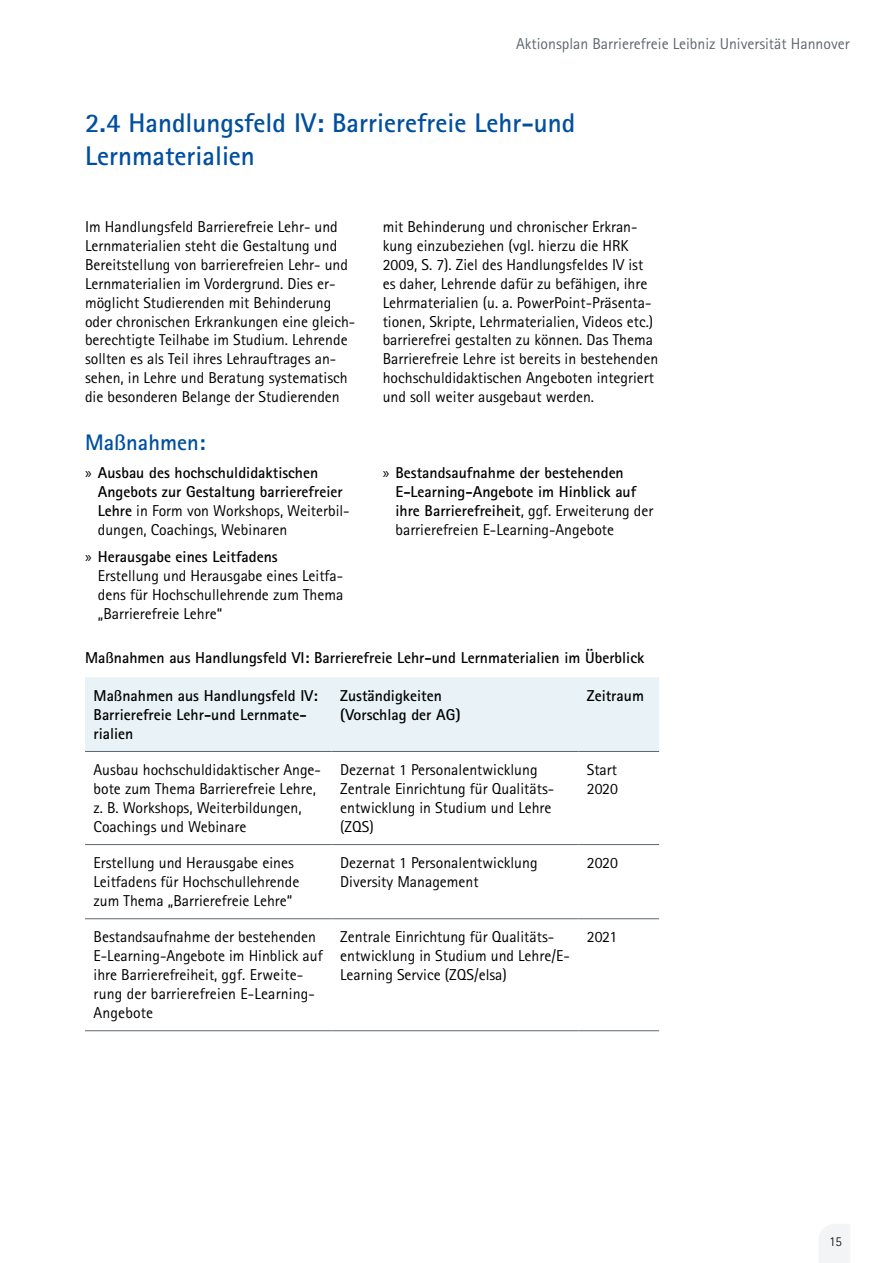
<style>
.page{position:relative;width:893px;height:1263px;background:#fff}
.page>*{position:absolute;margin:0;border:0;box-sizing:border-box;transform-origin:0 0}
.H1_-_Überschrift_1{font:700 27px/32.4px "Rotis Sans Serif Std";color:#004f9f}
.H2_-_Überschrift_2{font:700 22.5px "Rotis Sans Serif Std";color:#004f9f}
.P___Fließtext{font:15.75px/18.9px "Rotis Sans Serif Std";color:#000}
.P___Aufzählung{font:700 15.75px/18.9px "Rotis Sans Serif Std";color:#000}
.H3_-_Überschrift_3{font:700 15.75px/18.9px "Rotis Sans Serif Std";color:#000}
.P___Aufzählung-2{font:15.75px/18.9px "Rotis Sans Serif Std";color:#000}
.t1{font:15.75px "Rotis Sans Serif Std";color:#5d686e}
.t2{font:300 13.5px "Rotis Sans Serif Std";color:#000}
.s1{font-family:"Myriad Pro";font-weight:400}
.s2{font-weight:400}
.s3{font-family:"Myriad Pro"}
.s4{font-weight:700}
</style>
<div class="page">
<svg style="left:819px;top:1224px;width:31px;height:39px"></svg>
<div style="left:85px;top:677px;width:574px;height:74px;background:#e9f3f7"></div>
<hr style="left:85px;top:751px;width:247px;height:1px;background:#5d686e">
<hr style="left:332px;top:751px;width:246px;height:1px;background:#5d686e">
<hr style="left:578px;top:751px;width:81px;height:1px;background:#5d686e">
<hr style="left:85px;top:844px;width:247px;height:1px;background:#5d686e">
<hr style="left:332px;top:844px;width:246px;height:1px;background:#5d686e">
<hr style="left:578px;top:844px;width:81px;height:1px;background:#5d686e">
<hr style="left:85px;top:918px;width:247px;height:1px;background:#5d686e">
<hr style="left:332px;top:918px;width:246px;height:1px;background:#5d686e">
<hr style="left:578px;top:918px;width:81px;height:1px;background:#5d686e">
<hr style="left:85px;top:1030px;width:247px;height:1px;background:#5d686e">
<hr style="left:332px;top:1030px;width:246px;height:1px;background:#5d686e">
<hr style="left:578px;top:1030px;width:81px;height:1px;background:#5d686e">
<p class="t1" style="left:516px;top:35px;width:335px">Aktionsplan Barrierefreie Leibniz Universität Hannover</p>
<h1 class="H1_-_Überschrift_1" style="left:85px;top:107px;width:492px">2.4 Handlungsfeld IV: Barrierefreie Lehr-und<br>Lernmaterialien</h1>
<p class="P___Fließtext" style="left:85px;top:217px;width:272px">Im Handlungsfeld Barrierefreie Lehr- und Lernmaterialien steht die Gestaltung und Bereitstellung von barrierefreien Lehr- und Lernmaterialien im Vordergrund. Dies er&shy;möglicht Studierenden mit Behinderung oder chronischen Erkrankungen eine gleich&shy;berechtigte Teilhabe im Studium. Lehrende sollten es als Teil ihres Lehrauftrages an&shy;sehen, in Lehre und Beratung systematisch die besonderen Belange der Studierenden</p>
<p class="P___Fließtext" style="left:383px;top:217px;width:277px">mit Behinderung und chronischer Erkran&shy;kung einzubeziehen (vgl. hierzu die HRK 2009, S. 7). Ziel des Handlungsfeldes IV ist es daher, Lehrende dafür zu befähigen, ihre Lehrmaterialien (u. a. PowerPoint-Präsenta&shy;tionen, Skripte, Lehrmaterialien, Videos etc.) barrierefrei gestalten zu können. Das Thema Barrierefreie Lehre ist bereits in bestehenden hochschuldidaktischen Angeboten integriert und soll weiter ausgebaut werden.</p>
<h2 class="H2_-_Überschrift_2" style="left:85px;top:428px;width:122px">Maßnahmen:</h2>
<p class="P___Aufzählung" style="left:98px;top:463px;width:253px;text-indent:-13px"><span class="s1">»</span> Ausbau des hochschuldidaktischen Angebots zur Gestaltung barrierefreier Lehre <span class="s2">in Form von Workshops, Weiterbil&shy;dungen, Coachings, Webinaren</span></p>
<p class="P___Aufzählung-2" style="left:98px;top:547px;width:247px;text-indent:-13px"><span class="s3">»</span> <span class="s4">Herausgabe eines Leitfadens<br></span>Erstellung und Herausgabe eines Leitfa&shy;dens für Hochschullehrende zum Thema „Barrierefreie Lehre“</p>
<p class="P___Aufzählung" style="left:395px;top:463px;width:260px;text-indent:-13px"><span class="s1">»</span> Bestandsaufnahme der bestehenden E-Learning-Angebote im Hinblick auf ihre Barrierefreiheit<span class="s2">, ggf. Erweiterung der barrierefreien E-Learning-Angebote</span></p>
<h3 class="H3_-_Überschrift_3" style="left:85px;top:648px;width:561px">Maßnahmen aus Handlungsfeld VI: Barrierefreie Lehr-und Lernmaterialien im Überblick</h3>
<h3 class="H3_-_Überschrift_3" style="left:94px;top:686px;width:226px">Maßnahmen aus Handlungsfeld IV:<br>Barrierefreie Lehr-und Lernmate&shy;rialien</h3>
<h3 class="H3_-_Überschrift_3" style="left:340px;top:686px;width:122px">Zuständigkeiten (Vorschlag der AG)</h3>
<h3 class="H3_-_Überschrift_3" style="left:587px;top:686px;width:59px">Zeitraum</h3>
<p class="P___Fließtext" style="left:94px;top:760px;width:229px">Ausbau hochschuldidaktischer Ange&shy;bote zum Thema Barrierefreie Lehre, z. B. Workshops, Weiterbildungen, Coachings und Webinare</p>
<p class="P___Fließtext" style="left:340px;top:760px;width:216px">Dezernat 1 Personalentwicklung<br>Zentrale Einrichtung für Qualitäts&shy;entwicklung in Studium und Lehre (ZQS)</p>
<p class="P___Fließtext" style="left:587px;top:760px;width:33px">Start<br>2020</p>
<p class="P___Fließtext" style="left:94px;top:853px;width:207px">Erstellung und Herausgabe eines<br>Leitfadens für Hochschullehrende zum Thema „Barrierefreie Lehre“</p>
<p class="P___Fließtext" style="left:340px;top:853px;width:199px">Dezernat 1 Personalentwicklung<br>Diversity Management</p>
<p class="P___Fließtext" style="left:587px;top:853px;width:33px">2020</p>
<p class="P___Fließtext" style="left:94px;top:927px;width:231px">Bestandsaufnahme der bestehenden<br>E-Learning-Angebote im Hinblick auf ihre Barrierefreiheit, ggf. Erweite&shy;rung der barrierefreien E-Learning-<br>Angebote</p>
<p class="P___Fließtext" style="left:340px;top:927px;width:231px">Zentrale Einrichtung für Qualitäts&shy;entwicklung in Studium und Lehre/E-<br>Learning Service (ZQS/elsa)</p>
<p class="P___Fließtext" style="left:587px;top:927px;width:32px">2021</p>
<p class="t2" style="left:829px;top:1234px;width:14px">15</p>
</div>
